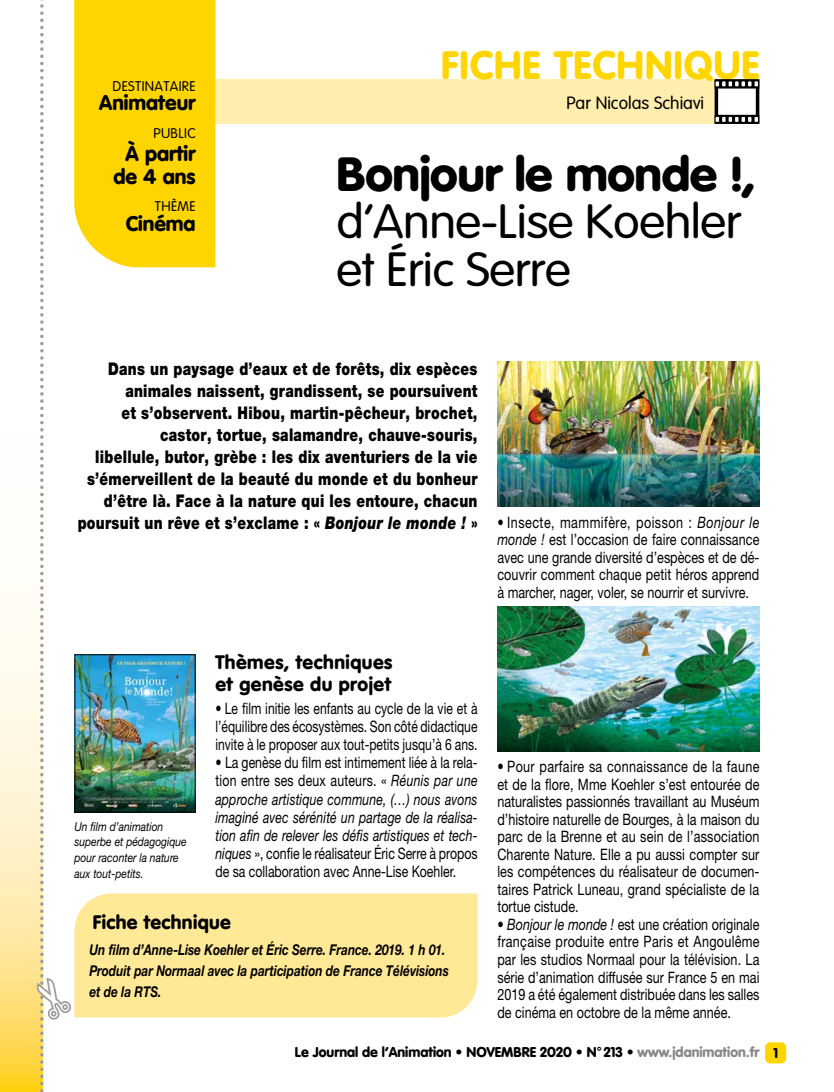
<style>
.page{position:relative;width:834px;height:1092px;background:#fff}
.page>*{position:absolute;margin:0;border:0;box-sizing:border-box;transform-origin:0 0}
.t1{font:300 47.25px/47.2px "VAG Rounded";letter-spacing:-.01em;color:#000;scale:1.05 1}
.t2{font:900 47.25px "VAG Rounded";letter-spacing:-.01em;color:#000;scale:1.05 1}
.t3{font:900 39.02px "VAG Rounded";letter-spacing:.025em;color:#ffd500}
.t4{font:900 21px/22.8px "VAG Rounded";color:#000;text-align:center}
.t5{font:900 20.82px "VAG Rounded";color:#000}
.t6{font:900 19.25px/21.7px "VAG Rounded";letter-spacing:.025em;color:#000}
.t7{font:900 17.5px/21.9px "Helvetica Neue";letter-spacing:.02em;color:#000;text-align:right;scale:.79 1}
.t8{font:300 17.5px "VAG Rounded";color:#000}
.t9{font:15.75px/17.5px "Helvetica Neue";color:#000;text-align:justify;scale:.8 1}
.t10{font:15.75px/18.2px "Helvetica Neue";color:#000;text-align:justify;scale:.78 1}
.t11{font:15.75px/18.2px "Helvetica Neue";color:#000;text-align:justify;scale:.77 1}
.t12{font:italic 700 14.88px/21px "Helvetica Neue";color:#000;scale:.8 1}
.t13{font:900 14px "VAG Rounded";color:#000}
.t14{font:300 13.83px "VAG Rounded";letter-spacing:.025em;color:#000}
.t15{font:italic 12.25px/15.8px "Helvetica Neue";color:#000;scale:.84 1}
.s1{font-style:italic}
.s2{color:#878787}
</style>
<div class="page">
<div style="left:765px;top:1042px;width:21px;height:21px;background:#ffd500;border-radius:5px"></div>
<svg style="left:0;top:611px;width:34px;height:480px;background:#ffecb4"></svg>
<div style="left:76px;top:79px;width:683px;height:45px;background:#ffeeae"></div>
<div style="left:74px;top:0;width:141px;height:267px;background:#ffd500"></div>
<div style="left:716px;top:81px;width:41px;height:41px;background:#fff"></div>
<div style="left:714px;top:79px;width:45px;height:45px;border:4px solid #000"></div>
<svg style="left:714px;top:80px;width:45px;height:8px"></svg>
<svg style="left:714px;top:115px;width:45px;height:9px"></svg>
<svg style="left:715px;top:81px;width:42px;height:5px"></svg>
<svg style="left:715px;top:117px;width:42px;height:5px"></svg>
<div style="left:74px;top:893px;width:403px;height:124px;background:#ffe997"></div>
<img style="left:76px;top:656px;width:117px;height:154px">
<div style="left:74px;top:654px;width:121px;height:158px;border:1px solid #000"></div>
<img style="left:497px;top:362px;width:262px;height:144px">
<img style="left:497px;top:606px;width:262px;height:145px">
<svg style="left:34px;top:0;width:10px;height:1092px"></svg>
<p class="t14" style="left:113px;top:79px;width:84px">DESTINATAIRE</p>
<h3 class="t5" style="left:99px;top:90px;width:98px">Animateur</h3>
<p class="t14" style="left:153px;top:125px;width:44px">PUBLIC</p>
<h3 class="t4" style="left:113px;top:143px;width:84px">À partir de 4 ans</h3>
<p class="t14" style="left:155px;top:199px;width:42px">THÈME</p>
<h3 class="t5" style="left:126px;top:210px;width:71px">Cinéma</h3>
<h2 class="t3" style="left:441px;top:41px;width:320px">FICHE TECHNIQUE</h2>
<p class="t8" style="left:566px;top:93px;width:139px">Par Nicolas Schiavi</p>
<h1 class="t2" style="left:336px;top:146px;width:401px">Bonjour le monde !,</h1>
<h1 class="t1" style="left:336px;top:200px;width:387px">d’Anne-Lise Koehler et Éric Serre</h1>
<p class="t7" style="left:78px;top:358px;width:507px">Dans un paysage d’eaux et de forêts, dix espèces animales naissent, grandissent, se poursuivent<br>et s’observent. Hibou, martin-pêcheur, brochet, castor, tortue, salamandre, chauve-souris,<br>libellule, butor, grèbe : les dix aventuriers de la vie s’émerveillent de la beauté du monde et du bonheur d’être là. Face à la nature qui les entoure, chacun poursuit un rêve et s’exclame : « <span class="s1">Bonjour le monde !</span> »</p>
<p class="t9" style="left:497px;top:513px;width:329px">• Insecte, mammifère, poisson : <span class="s1">Bonjour le monde !</span> est l’occasion de faire connaissance avec une grande diversité d’espèces et de dé&shy;couvrir comment chaque petit héros apprend à marcher, nager, voler, se nourrir et survivre.</p>
<p class="t15" style="left:74px;top:818px;width:135px">Un film d’animation superbe et pédagogique pour raconter la nature aux tout-petits.</p>
<p class="t6" style="left:215px;top:651px;width:178px">Thèmes, techniques et genèse du projet</p>
<p class="t11" style="left:215px;top:698px;width:342px">• Le film initie les enfants au cycle de la vie et à l’équilibre des écosystèmes. Son côté didactique invite à le proposer aux tout-petits jusqu’à 6 ans.</p>
<p class="t10" style="left:215px;top:753px;width:337px">• La genèse du film est intimement liée à la rela&shy;tion entre ses deux auteurs. « <span class="s1">Réunis par une approche artistique commune, (…) nous avons imaginé avec sérénité un partage de la réalisa&shy;tion afin de relever les défis artistiques et tech&shy;niques</span> », confie le réalisateur Éric Serre à propos de sa collaboration avec Anne-Lise Koehler.</p>
<p class="t6" style="left:93px;top:911px;width:140px">Fiche technique</p>
<p class="t12" style="left:89px;top:938px;width:451px">Un film d’Anne-Lise Koehler et Éric Serre. France. 2019. 1 h 01.<br>Produit par Normaal avec la participation de France Télévisions et de la RTS.</p>
<p class="t9" style="left:497px;top:757px;width:329px">• Pour parfaire sa connaissance de la faune et de la flore, Mme Koehler s’est entourée de naturalistes passionnés travaillant au Muséum d’histoire naturelle de Bourges, à la maison du parc de la Brenne et au sein de l’association Charente Nature. Elle a pu aussi compter sur les compétences du réalisateur de documen&shy;taires Patrick Luneau, grand spécialiste de la tortue cistude.</p>
<p class="t9" style="left:497px;top:915px;width:329px"><span class="s1">• Bonjour le monde !</span> est une création originale française produite entre Paris et Angoulême par les studios Normaal pour la télévision. La série d’animation diffusée sur France 5 en mai 2019 a été également distribuée dans les salles de cinéma en octobre de la même année.</p>
<p class="t13" style="left:295px;top:1043px;width:484px">Le Journal de l’Animation • NOVEMBRE 2020 • N°213 • <span class="s2">www.jdanimation.fr</span> 1</p>
</div>
